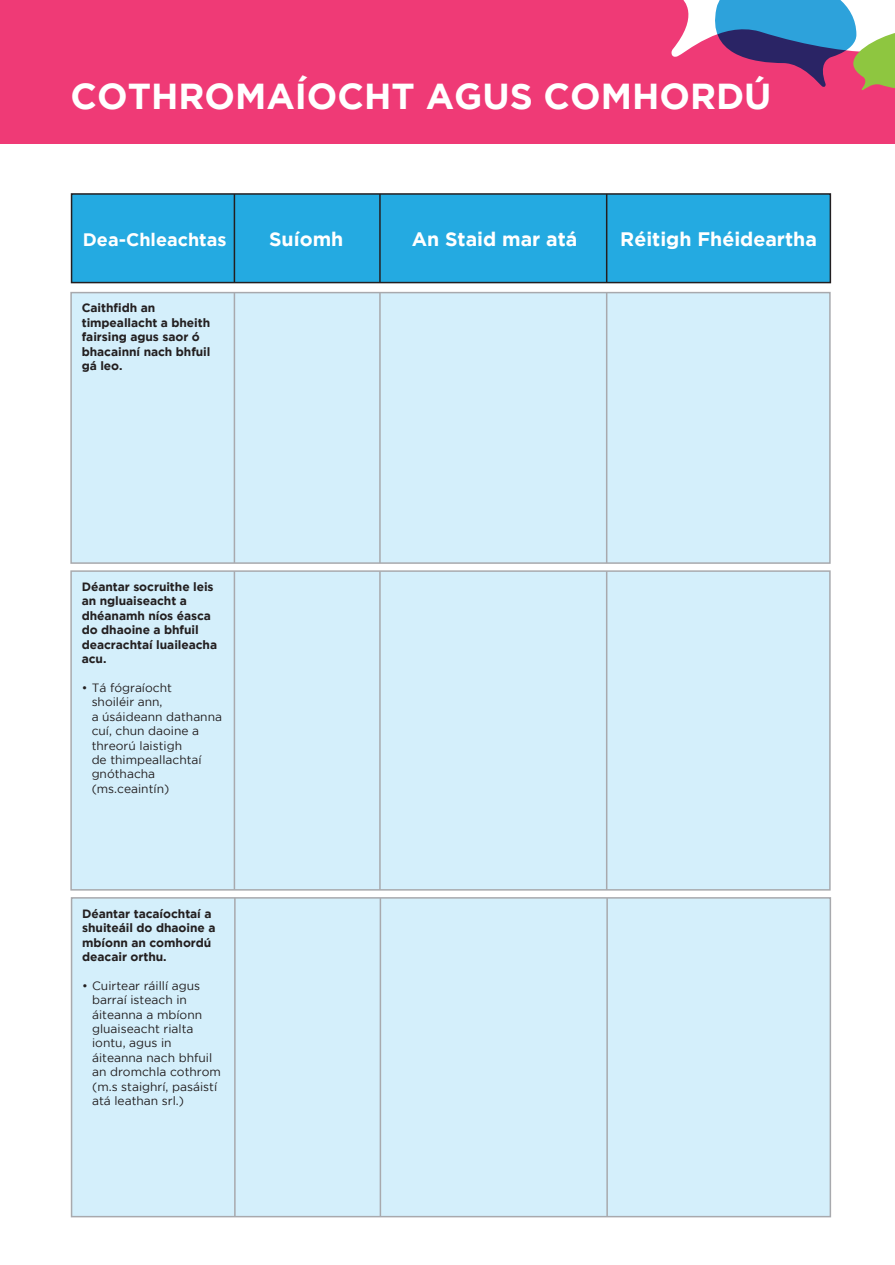
<style>
.page{position:relative;width:895px;height:1265px;background:#fff}
.page>*{position:absolute;margin:0;border:0;box-sizing:border-box;transform-origin:0 0}
.t1{font:700 36px "Gotham";color:#fff}
.t2{font:700 19.5px "Gotham";color:#fff}
.t3{font:700 18px "Gotham";color:#fff}
.t4{font:12px/14.4px "Gotham";color:#231f20}
.t5{font:700 12px/14.4px "Gotham";letter-spacing:-.005em;color:#231f20}
</style>
<div class="page">
<div style="left:0;top:0;width:894px;height:144px;background:#ef3a76"></div>
<div style="left:71px;top:193px;width:759px;height:90px;background:#24aae1;border:2px solid #231f20"></div>
<div style="left:70px;top:292px;width:760px;height:271px;background:#d4effb;border:2px solid #a8a9ad"></div>
<hr style="left:233px;top:194px;width:2px;height:88px;background:#231f20">
<hr style="left:233px;top:292px;width:2px;height:271px;background:#a8a9ad">
<hr style="left:379px;top:293px;width:1px;height:270px;background:#a8a9ad">
<hr style="left:605px;top:293px;width:2px;height:270px;background:#a8a9ad">
<hr style="left:379px;top:194px;width:1px;height:88px;background:#231f20">
<hr style="left:605px;top:194px;width:2px;height:88px;background:#231f20">
<div style="left:70px;top:570px;width:760px;height:320px;background:#d4effb;border:2px solid #a8a9ad"></div>
<hr style="left:233px;top:571px;width:2px;height:318px;background:#a8a9ad">
<hr style="left:379px;top:571px;width:1px;height:318px;background:#a8a9ad">
<hr style="left:605px;top:571px;width:2px;height:318px;background:#a8a9ad">
<div style="left:71px;top:896px;width:759px;height:320px;background:#d4effb;border:2px solid #a8a9ad"></div>
<hr style="left:234px;top:897px;width:1px;height:319px;background:#a8a9ad">
<hr style="left:379px;top:897px;width:2px;height:319px;background:#a8a9ad">
<hr style="left:606px;top:897px;width:1px;height:319px;background:#a8a9ad">
<svg style="left:671px;top:0;width:224px;height:91px"></svg>
<h1 class="t1" style="left:70px;top:75px;width:702px">COTHROMAÍOCHT AGUS COMHORDÚ</h1>
<h3 class="t3" style="left:83px;top:229px;width:145px">Dea-Chleachtas</h3>
<h2 class="t2" style="left:269px;top:227px;width:76px">Suíomh</h2>
<h2 class="t2" style="left:411px;top:227px;width:167px">An Staid mar atá</h2>
<h2 class="t2" style="left:620px;top:227px;width:198px">Réitigh Fhéideartha</h2>
<p class="t5" style="left:82px;top:300px;width:130px">Caithfidh an timpeallacht a bheith fairsing agus saor ó bhacainní nach bhfuil gá leo.</p>
<p class="t5" style="left:82px;top:579px;width:137px">Déantar socruithe leis an ngluaiseacht a dhéanamh níos éasca do dhaoine a bhfuil deacrachtaí luaileacha acu.</p>
<p class="t4" style="left:92px;top:680px;width:132px;text-indent:-10px">• Tá fógraíocht<br>shoiléir ann,<br>a úsáideann dathanna cuí, chun daoine a threorú laistigh<br>de thimpeallachtaí gnóthacha (ms.ceaintín)</p>
<p class="t5" style="left:82px;top:905px;width:135px">Déantar tacaíochtaí a shuiteáil do dhaoine a mbíonn an comhordú deacair orthu.</p>
<p class="t4" style="left:92px;top:977px;width:130px;text-indent:-10px">• Cuirtear ráillí agus barraí isteach in áiteanna a mbíonn gluaiseacht rialta iontu, agus in áiteanna nach bhfuil an dromchla cothrom (m.s staighrí, pasáistí atá leathan srl.)</p>
</div>
